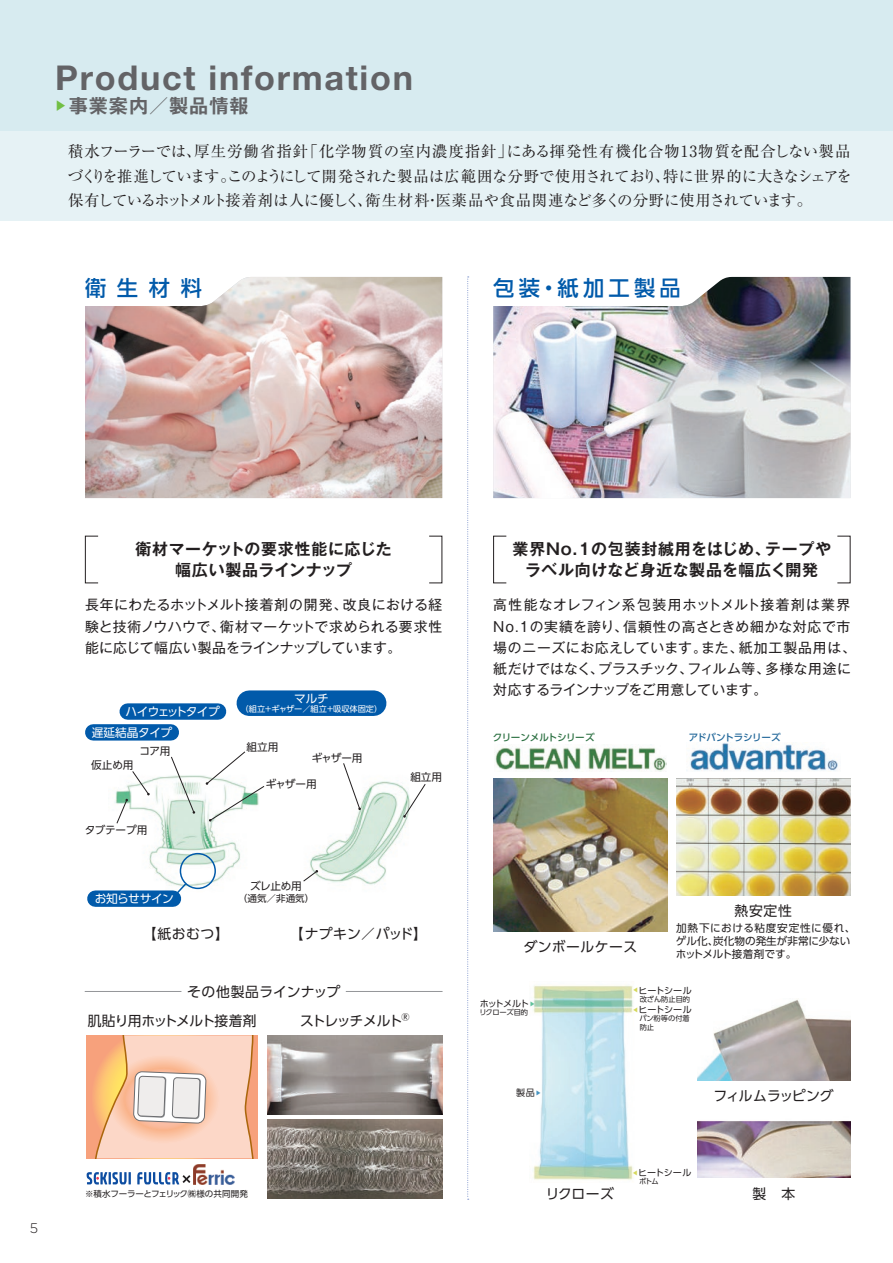
<style>
.page{position:relative;width:893px;height:1263px;background:#fff}
.page>*{position:absolute;margin:0;border:0;box-sizing:border-box;transform-origin:0 0}
.t1{font:700 34.2px "Helvetica Neue LT Std";letter-spacing:.05em;color:#636366}
.t2{font:500 21.3px "UD Shin Go Pro";letter-spacing:.2em;color:#015aaa}
.t3{font:700 19.2px "Gothic MB101 Pr 6 De";letter-spacing:.05em;color:#636366}
.t4{font:700 15.9px/21.3px "Gothic MB101 Pr 6 De";letter-spacing:.04em;color:#231f20;text-align:center}
.t5{font:15.45px/24.5px "Ryumin Pr 6";letter-spacing:-.015em;color:#231f20;text-align:justify}
.t6{font:13.8px/21.3px "Gothic MB101 Pr 6";letter-spacing:.03em;color:#231f20;text-align:justify}
.t7{font:13.8px "UD Shin Go Pro";color:#231f20}
.t8{font:13.8px "UD Shin Go Pro";letter-spacing:-.055em;color:#231f20}
.t9{font:13.8px "UD Shin Go Pro";letter-spacing:.025em;color:#231f20}
.t10{font:13.8px "UD Shin Go Pro";letter-spacing:-.03em;color:#231f20}
.t11{font:13.8px "UD Shin Go Pro";letter-spacing:.035em;color:#231f20}
.t12{font:13.8px "UD Shin Go Pro";letter-spacing:-.085em;color:#231f20}
.t13{font:300 13.8px "Gotham";color:#231f20}
.t14{font:11.7px "UD Shin Go Pro";letter-spacing:-.04em;color:#fff}
.t15{font:11.7px "UD Shin Go Pro";letter-spacing:-.085em;color:#fff}
.t16{font:11.7px "UD Shin Go Pro";letter-spacing:-.015em;color:#fff}
.t17{font:10.65px/12.8px "UD Shin Go Pro";color:#231f20}
.t18{font:500 9.6px "UD Shin Go Pro";letter-spacing:-.04em;color:#2d7143}
.t19{font:500 9.6px "UD Shin Go Pro";letter-spacing:-.035em;color:#23689a}
.t20{font:9.6px "UD Shin Go Pro";color:#231f20}
.t21{font:9px "UD Shin Go Pro";letter-spacing:-.01em;color:#231f20}
.t22{font:8.55px "UD Shin Go Pro";letter-spacing:-.025em;color:#231f20}
.t23{font:8.25px "UD Shin Go Pro";color:#fff}
.t24{font:8.1px "UD Shin Go Pro";color:#231f20}
.t25{font:7.2px/8.1px "UD Shin Go Pro";letter-spacing:-.005em;color:#231f20}
</style>
<div class="page">
<img style="left:533px;top:985px;width:100px;height:195px">
<img style="left:493px;top:277px;width:357px;height:221px">
<img style="left:85px;top:277px;width:357px;height:221px">
<svg style="left:467px;top:276px;width:2px;height:924px"></svg>
<div style="left:85px;top:536px;width:13px;height:47px;border:1px solid #231f20"></div>
<div style="left:493px;top:536px;width:14px;height:47px;border:1px solid #231f20"></div>
<img style="left:697px;top:999px;width:153px;height:81px">
<img style="left:493px;top:778px;width:175px;height:153px">
<div style="left:86px;top:1035px;width:172px;height:123px;background:#f7a17c"></div>
<svg style="left:94px;top:1035px;width:160px;height:123px"></svg>
<img style="left:194px;top:1164px;width:40px;height:21px">
<svg style="left:87px;top:1172px;width:44px;height:12px"></svg>
<svg style="left:137px;top:1172px;width:54px;height:13px"></svg>
<img style="left:676px;top:778px;width:174px;height:117px">
<img style="left:268px;top:1035px;width:174px;height:79px">
<img style="left:268px;top:1119px;width:174px;height:79px">
<img style="left:114px;top:775px;width:294px;height:121px">
<svg style="left:171px;top:756px;width:24px;height:58px"></svg>
<svg style="left:206px;top:751px;width:59px;height:70px"></svg>
<svg style="left:343px;top:763px;width:18px;height:47px"></svg>
<svg style="left:116px;top:771px;width:34px;height:53px"></svg>
<svg style="left:303px;top:870px;width:15px;height:12px"></svg>
<svg style="left:403px;top:783px;width:23px;height:35px"></svg>
<div style="left:180px;top:853px;width:36px;height:36px;border:1px solid #015aaa;border-radius:50%"></div>
<svg style="left:174px;top:881px;width:14px;height:15px"></svg>
<div style="left:95px;top:890px;width:78px;height:17px;background:#015aaa"></div>
<div style="left:93px;top:724px;width:78px;height:16px;background:#015aaa"></div>
<div style="left:128px;top:703px;width:90px;height:17px;background:#015aaa"></div>
<div style="left:249px;top:690px;width:125px;height:26px;background:#015aaa"></div>
<hr style="left:85px;top:991px;width:96px;height:1px;background:#939598">
<hr style="left:346px;top:991px;width:96px;height:1px;background:#939598">
<img style="left:697px;top:1121px;width:153px;height:57px">
<img style="left:495px;top:744px;width:172px;height:27px">
<img style="left:686px;top:742px;width:152px;height:29px">
<div style="left:0;top:0;width:893px;height:221px;background:#d7ebf0"></div>
<div style="left:0;top:132px;width:893px;height:89px;background:#e6f2f5"></div>
<h1 class="t1" style="left:55px;top:57px;width:359px">Product information</h1>
<h3 class="t3" style="left:54px;top:90px;width:196px"><sup>▶</sup>事業案内／製品情報</h3>
<p class="t5" style="left:68px;top:138px;width:786px">積水フーラーでは、厚生労働省指針「化学物質の室内濃度指針」にある揮発性有機化合物13物質を配合しない製品づくりを推進しています。このようにして開発された製品は広範囲な分野で使用されており、特に世界的に大きなシェアを保有しているホットメルト接着剤は人に優しく、衛生材料・医薬品や食品関連など多くの分野に使用されています。</p>
<h2 class="t2" style="left:85px;top:270px;width:118px">衛生材料</h2>
<h2 class="t2" style="left:493px;top:270px;width:189px">包装・紙加工製品</h2>
<p class="t13" style="left:30px;top:1220px;width:10px">5</p>
<p class="t4" style="left:136px;top:537px;width:258px">衛材マーケットの要求性能に応じた幅広い製品ラインナップ</p>
<p class="t4" style="left:513px;top:537px;width:320px">業界No.1の包装封緘用をはじめ、テープやラベル向けなど身近な製品を幅広く開発</p>
<p class="t6" style="left:85px;top:593px;width:359px">長年にわたるホットメルト接着剤の開発、改良における経験と技術ノウハウで、衛材マーケットで求められる要求性能に応じて幅広い製品をラインナップしています。</p>
<p class="t6" style="left:493px;top:593px;width:364px;text-align:left">高性能なオレフィン系包装用ホットメルト接着剤は業界<br>No.1の実績を誇り、信頼性の高さときめ細かな対応で市場のニーズにお応えしています。また、紙加工製品用は、紙だけではなく、プラスチック、フィルム等、多様な用途に対応するラインナップをご用意しています。</p>
<p class="t14" style="left:294px;top:689px;width:36px">マルチ</p>
<p class="t23" style="left:241px;top:702px;width:143px">（組立＋ギャザー／組立＋吸収体固定）</p>
<p class="t15" style="left:126px;top:702px;width:96px">ハイウェットタイプ</p>
<p class="t16" style="left:92px;top:723px;width:82px">遅延結晶タイプ</p>
<p class="t17" style="left:91px;top:758px;width:44px">仮止め用</p>
<p class="t17" style="left:139px;top:745px;width:33px">コア用</p>
<p class="t17" style="left:85px;top:824px;width:64px">タブテープ用</p>
<p class="t17" style="left:247px;top:740px;width:33px">組立用</p>
<p class="t17" style="left:312px;top:751px;width:52px">ギャザー用</p>
<p class="t17" style="left:266px;top:777px;width:52px">ギャザー用</p>
<p class="t17" style="left:250px;top:880px;width:53px">ズレ止め用</p>
<p class="t14" style="left:95px;top:889px;width:81px">お知らせサイン</p>
<p class="t20" style="left:238px;top:890px;width:78px">（通気／非通気）</p>
<p class="t17" style="left:410px;top:770px;width:33px">組立用</p>
<p class="t7" style="left:143px;top:923px;width:88px">【紙おむつ】</p>
<p class="t7" style="left:290px;top:923px;width:138px">【ナプキン／パッド】</p>
<p class="t9" style="left:187px;top:980px;width:155px">その他製品ラインナップ</p>
<p class="t8" style="left:88px;top:1010px;width:170px">肌貼り用ホットメルト接着剤</p>
<p class="t12" style="left:300px;top:1010px;width:104px">ストレッチメルト</p>
<p class="t24" style="left:402px;top:1010px;width:10px">Ⓡ</p>
<p class="t22" style="left:85px;top:1187px;width:164px">※積水フーラーとフェリック㈱様の共同開発</p>
<p class="t18" style="left:493px;top:729px;width:103px">クリーンメルトシリーズ</p>
<p class="t19" style="left:689px;top:729px;width:94px">アドバントラシリーズ</p>
<p class="t11" style="left:524px;top:935px;width:115px">ダンボールケース</p>
<p class="t7" style="left:735px;top:899px;width:59px">熱安定性</p>
<p class="t17" style="left:676px;top:921px;width:181px">加熱下における粘度安定性に優れ、ゲル化、炭化物の発生が非常に少ないホットメルト接着剤です。</p>
<p class="t21" style="left:480px;top:997px;width:57px">ホットメルト<sup>▶</sup></p>
<p class="t25" style="left:479px;top:1008px;width:50px">リクローズ目的</p>
<p class="t21" style="left:516px;top:1085px;width:27px">製品<sup>▶</sup></p>
<p class="t21" style="left:632px;top:983px;width:61px"><sup>◀</sup>ヒートシール</p>
<p class="t25" style="left:640px;top:994px;width:52px">改ざん防止目的</p>
<p class="t21" style="left:632px;top:1003px;width:61px"><sup>◀</sup>ヒートシール</p>
<p class="t25" style="left:640px;top:1014px;width:52px">パン粉等の付着防止</p>
<p class="t10" style="left:714px;top:1084px;width:122px">フィルムラッピング</p>
<p class="t7" style="left:546px;top:1182px;width:70px">リクローズ</p>
<p class="t21" style="left:632px;top:1165px;width:61px"><sup>◀</sup>ヒートシール</p>
<p class="t25" style="left:639px;top:1177px;width:21px">ボトム</p>
<p class="t7" style="left:752px;top:1182px;width:44px">製　本</p>
</div>
